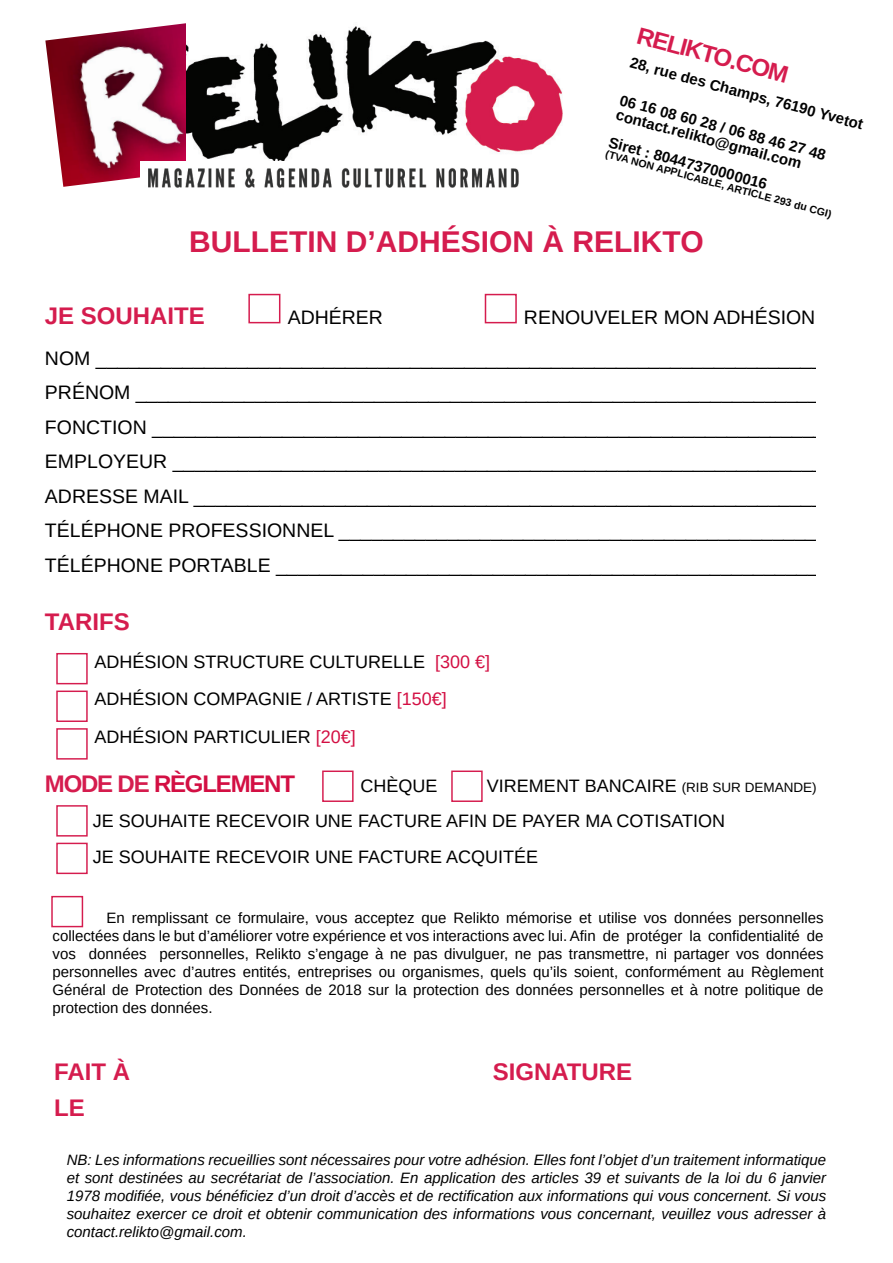
<style>
.page{position:relative;width:893px;height:1263px;background:#fff}
.page>*{position:absolute;margin:0;border:0;box-sizing:border-box;transform-origin:0 0}
.t1{font:700 30px "Arimo";color:#d51c4e}
.t2{font:700 24px "Arimo";color:#d51c4e}
.t3{font:700 24px "Arimo";letter-spacing:-.05em;color:#d30f43}
.t4{font:19.5px/34.5px "Arimo";color:#000}
.t5{font:18px "Arimo";color:#000}
.t6{font:15px/18px "Arimo";color:#000;text-align:justify}
.t7{font:italic 15px/18px "Arimo";color:#000;text-align:justify}
.t8{font:700 15px "Arimo";color:#000}
.t9{font:700 10.5px "Arimo";color:#000}
.s1{color:#d30f43}
.s2{color:#d51c4e}
.s3{font-size:13.5px}
</style>
<div class="page">
<img style="left:45px;top:23px;width:142px;height:164px">
<img style="left:187px;top:26px;width:376px;height:135px">
<img style="left:140px;top:162px;width:379px;height:25px">
<div style="left:56px;top:653px;width:32px;height:31px;border:1px solid #d51c4e"></div>
<div style="left:56px;top:690px;width:32px;height:32px;border:1px solid #d51c4e"></div>
<div style="left:56px;top:728px;width:32px;height:31px;border:1px solid #d51c4e"></div>
<div style="left:451px;top:770px;width:32px;height:32px;border:1px solid #d51c4e"></div>
<div style="left:322px;top:770px;width:32px;height:32px;border:1px solid #d51c4e"></div>
<div style="left:56px;top:843px;width:32px;height:31px;border:1px solid #d51c4e"></div>
<div style="left:56px;top:805px;width:32px;height:31px;border:1px solid #d51c4e"></div>
<div style="left:248px;top:294px;width:32px;height:29px;border:2px solid #d51c4e"></div>
<div style="left:485px;top:294px;width:32px;height:29px;border:2px solid #d51c4e"></div>
<div style="left:51px;top:896px;width:32px;height:31px;border:1px solid #d51c4e"></div>
<p class="t2" style="left:642px;top:19px;width:157px;rotate:15deg">RELIKTO.COM</p>
<p class="t8" style="left:633px;top:52px;width:242px;rotate:15deg">28, rue des Champs, 76190 Yvetot</p>
<p class="t8" style="left:623px;top:90px;width:214px;rotate:15deg">06 16 08 60 28 / 06 88 46 27 48</p>
<p class="t8" style="left:619px;top:104px;width:193px;rotate:15deg">contact.relikto@gmail.com</p>
<p class="t8" style="left:612px;top:132px;width:165px;rotate:15deg">Siret : 80447370000016</p>
<p class="t9" style="left:608px;top:147px;width:235px;rotate:15deg">(TVA NON APPLICABLE, ARTICLE 293 du CGI)</p>
<p class="t1" style="left:189px;top:221px;width:516px">BULLETIN D’ADHÉSION À RELIKTO</p>
<p class="t2" style="left:45px;top:299px;width:162px">JE SOUHAITE</p>
<p class="t4" style="left:288px;top:300px;width:97px">ADHÉRER</p>
<p class="t4" style="left:524px;top:300px;width:293px">RENOUVELER MON ADHÉSION</p>
<p class="t4" style="left:45px;top:341px;width:779px">NOM ___________________________________________________________________</p>
<p class="t4" style="left:45px;top:375px;width:786px">PRÉNOM ________________________________________________________________</p>
<p class="t4" style="left:45px;top:410px;width:781px">FONCTION ______________________________________________________________<br>EMPLOYEUR ____________________________________________________________</p>
<p class="t4" style="left:45px;top:479px;width:779px">ADRESSE MAIL __________________________________________________________</p>
<p class="t4" style="left:45px;top:513px;width:783px">TÉLÉPHONE PROFESSIONNEL _____________________________________________</p>
<p class="t4" style="left:45px;top:548px;width:786px">TÉLÉPHONE PORTABLE ___________________________________________________</p>
<p class="t2" style="left:45px;top:605px;width:86px">TARIFS</p>
<p class="t5" style="left:94px;top:650px;width:397px">ADHÉSION STRUCTURE CULTURELLE <span class="s1">[300 €]</span></p>
<p class="t5" style="left:94px;top:687px;width:354px">ADHÉSION COMPAGNIE / ARTISTE <span class="s1">[150€]</span></p>
<p class="t5" style="left:94px;top:725px;width:263px">ADHÉSION PARTICULIER <span class="s1">[20€]</span></p>
<p class="t3" style="left:45px;top:767px;width:252px"><span class="s2">MODE DE</span> RÈGLEMENT</p>
<p class="t5" style="left:361px;top:774px;width:79px">CHÈQUE</p>
<p class="t5" style="left:487px;top:774px;width:331px">VIREMENT BANCAIRE <span class="s3">(RIB SUR DEMANDE)</span></p>
<p class="t5" style="left:93px;top:809px;width:634px">JE SOUHAITE RECEVOIR UNE FACTURE AFIN DE PAYER MA COTISATION</p>
<p class="t5" style="left:93px;top:845px;width:447px">JE SOUHAITE RECEVOIR UNE FACTURE ACQUITÉE</p>
<p class="t6" style="left:53px;top:908px;width:772px;text-indent:54px">En remplissant ce formulaire, vous acceptez que Relikto mémorise et utilise vos données personnelles collectées dans le but d’améliorer votre expérience et vos interactions avec lui. Afin de protéger la confidentialité de vos données personnelles, Relikto s’engage à ne pas divulguer, ne pas transmettre, ni partager vos données personnelles avec d’autres entités, entreprises ou organismes, quels qu’ils soient, conformément au Règlement Général de Protection des Données de 2018 sur la protection des données personnelles et à notre politique de protection des données.</p>
<p class="t2" style="left:54px;top:1055px;width:78px">FAIT À</p>
<p class="t2" style="left:493px;top:1055px;width:141px">SIGNATURE</p>
<p class="t2" style="left:54px;top:1091px;width:32px">LE</p>
<p class="t7" style="left:67px;top:1151px;width:761px">NB: Les informations recueillies sont nécessaires pour votre adhésion. Elles font l’objet d’un traitement informatique et sont destinées au secrétariat de l’association. En application des articles 39 et suivants de la loi du 6 janvier 1978 modifiée, vous bénéficiez d’un droit d’accès et de rectification aux informations qui vous concernent. Si vous souhaitez exercer ce droit et obtenir communication des informations vous concernant, veuillez vous adresser à contact.relikto@gmail.com.</p>
</div>
